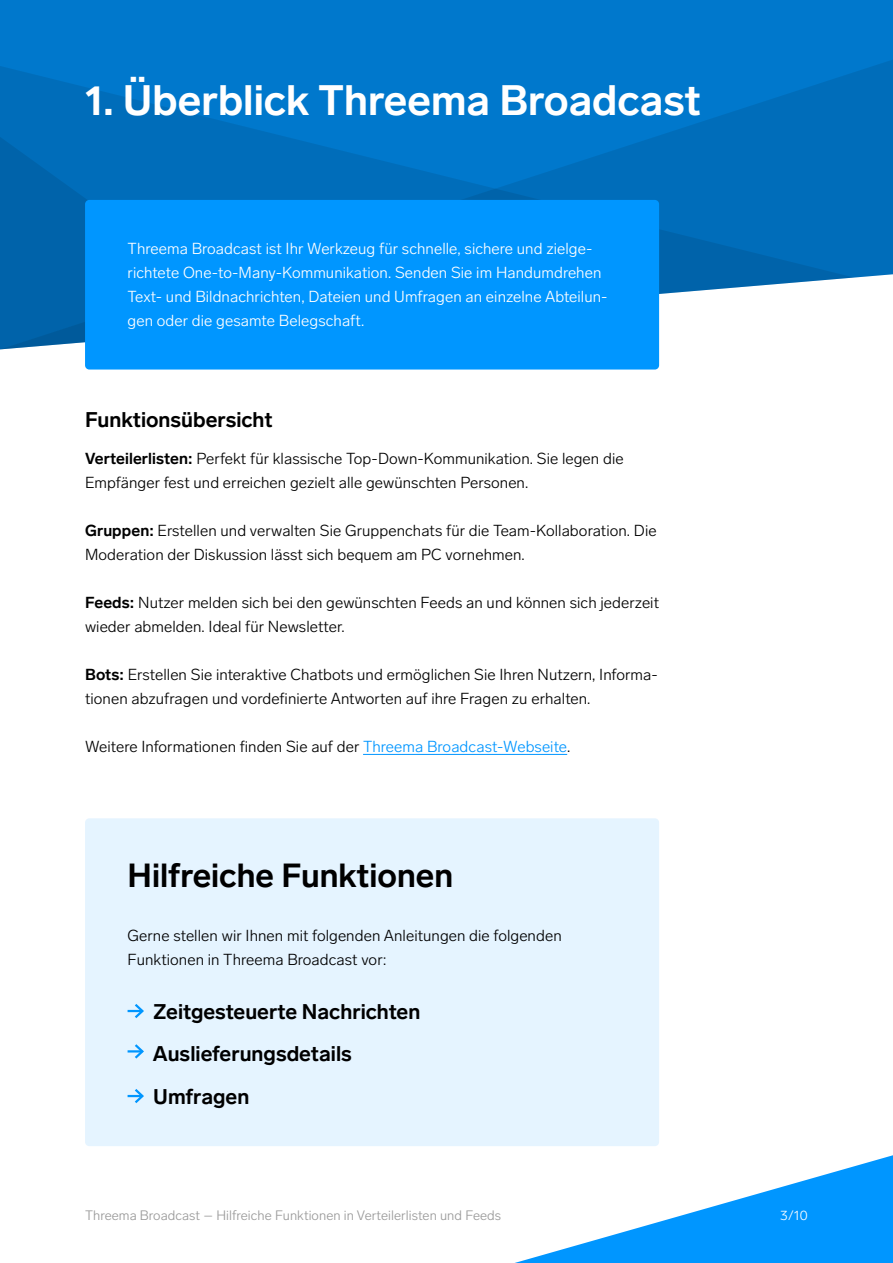
<style>
.page{position:relative;width:893px;height:1263px;background:#fff}
.page>*{position:absolute;margin:0;border:0;box-sizing:border-box;transform-origin:0 0}
.t1{font:700 42px "Lab Grotesque";color:#fff}
.t2{font:700 33px "Lab Grotesque";color:#000}
.t3{font:700 21px/42.5px "Lab Grotesque";color:#000}
.t4{font:300 15.75px/24px "Lab Grotesque";letter-spacing:.005em;color:#000}
.t5{font:300 15.75px/24px "Lab Grotesque";letter-spacing:.005em;color:#fff}
.t6{font:300 13.5px "Lab Grotesque";letter-spacing:.005em;color:#999}
.t7{font:300 13.5px "Lab Grotesque";color:#fff}
.s1{font-weight:700}
.s2{color:#0096ff}
</style>
<div class="page">
<svg style="left:515px;top:1155px;width:378px;height:108px"></svg>
<div style="left:0;top:0;width:893px;height:60px;background:#0078cc"></div>
<svg style="left:0;top:60px;width:893px;height:218px;fill:#006dba"></svg>
<svg style="left:0;top:66px;width:854px;height:283px"></svg>
<svg style="left:0;top:137px;width:264px;height:212px;fill:#0063aa"></svg>
<hr style="left:363px;top:754px;width:204px;height:1px;background:#0096ff">
<div style="left:85px;top:200px;width:574px;height:170px;background:#0096ff;border-radius:4px"></div>
<div style="left:85px;top:818px;width:574px;height:328px;background:#e5f4ff;border-radius:4px"></div>
<svg style="left:128px;top:1004px;width:16px;height:14px"></svg>
<svg style="left:128px;top:1044px;width:16px;height:15px"></svg>
<svg style="left:128px;top:1089px;width:16px;height:14px"></svg>
<h1 class="t1" style="left:85px;top:75px;width:617px">1. Überblick Threema Broadcast</h1>
<p class="t5" style="left:128px;top:237px;width:481px">Threema Broadcast ist Ihr Werkzeug für schnelle, sichere und zielge&shy;richtete One-to-Many-Kommunikation. Senden Sie im Handumdrehen Text- und Bildnachrichten, Dateien und Umfragen an einzelne Abteilun&shy;gen oder die gesamte Belegschaft.</p>
<h3 class="t3" style="left:85px;top:399px;width:189px">Funktionsübersicht</h3>
<p class="t4" style="left:85px;top:446px;width:540px"><span class="s1">Verteilerlisten:</span> Perfekt für klassische Top-Down-Kommunikation. Sie legen die<br>Empfänger fest und erreichen gezielt alle gewünschten Personen.</p>
<p class="t4" style="left:85px;top:518px;width:573px"><span class="s1">Gruppen:</span> Erstellen und verwalten Sie Gruppenchats für die Team-Kollaboration. Die<br>Moderation der Diskussion lässt sich bequem am PC vornehmen.</p>
<p class="t4" style="left:85px;top:590px;width:575px"><span class="s1">Feeds:</span> Nutzer melden sich bei den gewünschten Feeds an und können sich jederzeit wieder abmelden. Ideal für Newsletter.</p>
<p class="t4" style="left:85px;top:662px;width:574px"><span class="s1">Bots:</span> Erstellen Sie interaktive Chatbots und ermöglichen Sie Ihren Nutzern, Informa&shy;tionen abzufragen und vordefinierte Antworten auf ihre Fragen zu erhalten.</p>
<p class="t4" style="left:85px;top:734px;width:487px">Weitere Informationen finden Sie auf der <span class="s2">Threema Broadcast-Webseite</span>.</p>
<h2 class="t2" style="left:128px;top:856px;width:327px">Hilfreiche Funktionen</h2>
<p class="t4" style="left:128px;top:923px;width:436px">Gerne stellen wir Ihnen mit folgenden Anleitungen die folgenden<br>Funktionen in Threema Broadcast vor:</p>
<h3 class="t3" style="left:153px;top:990px;width:269px">Zeitgesteuerte Nachrichten<br>Auslieferungsdetails<br>Umfragen</h3>
<p class="t6" style="left:85px;top:1208px;width:418px">Threema Broadcast – Hilfreiche Funktionen in Verteilerlisten und Feeds</p>
<p class="t7" style="left:780px;top:1208px;width:29px">3/10</p>
</div>
